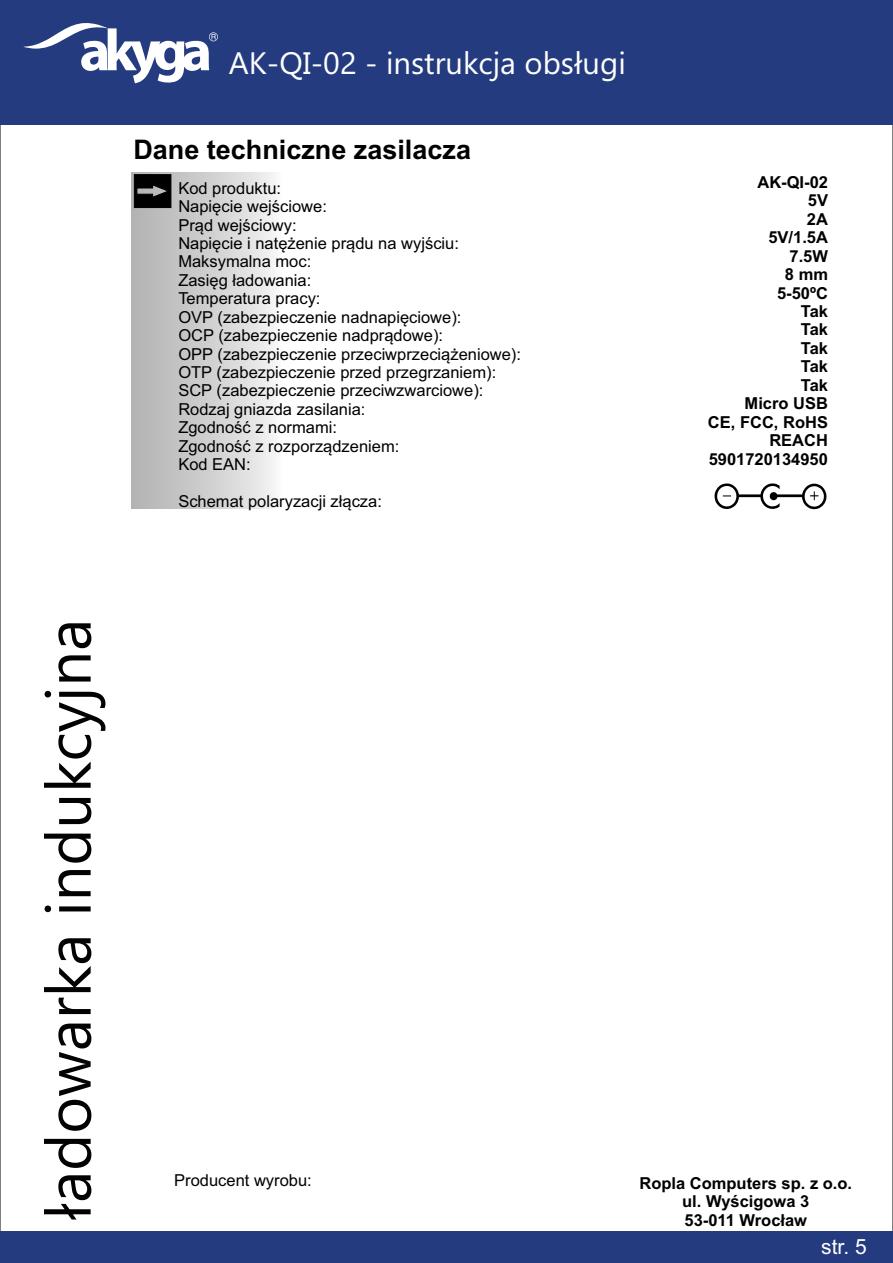
<style>
.page{position:relative;width:893px;height:1263px;background:#fff}
.page>*{position:absolute;margin:0;border:0;box-sizing:border-box;transform-origin:0 0}
.t1{font:63px "Ebrima";color:#020202}
.t2{font:31.05px "Ebrima";color:#fff}
.t3{font:700 27px "Arial";color:#000}
.t4{font:21px "Arial";color:#fff}
.t5{font:16.5px/18.5px "Arial";color:#000}
.t6{font:700 16.5px/18.5px "Arial";color:#000;text-align:center}
</style>
<div class="page">
<div style="left:131px;top:172px;width:152px;height:336px;background:linear-gradient(to right,#aeaeae,#f4f4f4)"></div>
<svg style="left:715px;top:483px;width:111px;height:27px"></svg>
<div style="left:0;top:0;width:893px;height:124px;background:#243b7f"></div>
<svg style="left:23px;top:23px;width:195px;height:60px"></svg>
<div style="left:0;top:1231px;width:893px;height:31px;background:#243b7f"></div>
<svg style="left:133px;top:174px;width:39px;height:34px"></svg>
<h2 class="t2" style="left:229px;top:51px;width:398px">AK-QI-02 - instrukcja obsługi</h2>
<h3 class="t3" style="left:133px;top:140px;width:339px">Dane techniczne zasilacza</h3>
<p class="t5" style="left:178px;top:180px;width:344px">Kod produktu :<br>Napięcie wejściowe:<br>Prąd wejściowy:<br>Napięcie i natężenie prądu na wyjściu:<br>Maksymalna moc :<br>Zasięg ładowania:<br>Temperatura pracy:<br>OVP (zabezpieczenie nadnapięciowe) :<br>OCP (zabezpieczenie nadprądowe) :<br>OPP (zabezpieczenie przeciwprzeciążeniowe) :<br>OTP (zabezpieczenie przed przegrzaniem) :<br>SCP (zabezpieczenie przeciwzwarciowe) :<br>Rodzaj gniazda zasilania :<br>Zgodność z normami :<br>Zgodność z rozporządzeniem:<br>Kod EAN :</p>
<p class="t5" style="left:178px;top:493px;width:205px">Schemat polaryzacji złącza:</p>
<p class="t6" style="left:708px;top:174px;width:122px;text-align:right">AK-QI-02<br>5V<br>2A<br>5V/1.5A<br>7.5W<br>8 mm<br>5-50ºC<br>Tak<br>Tak<br>Tak<br>Tak<br>Tak<br>Micro USB<br>CE, FCC, RoHS<br>REACH<br>5901720134950</p>
<h1 class="t1" style="left:45px;top:1220px;width:603px;rotate:-90deg">ładowarka indukcyjna</h1>
<p class="t5" style="left:174px;top:1172px;width:139px">Producent wyrobu:</p>
<p class="t6" style="left:639px;top:1175px;width:214px">Ropla Computers sp. z o.o. ul. Wyścigowa 3</p>
<p class="t6" style="left:684px;top:1212px;width:124px">53-011 Wrocław</p>
<p class="t4" style="left:821px;top:1239px;width:47px">str. 5</p>
</div>
